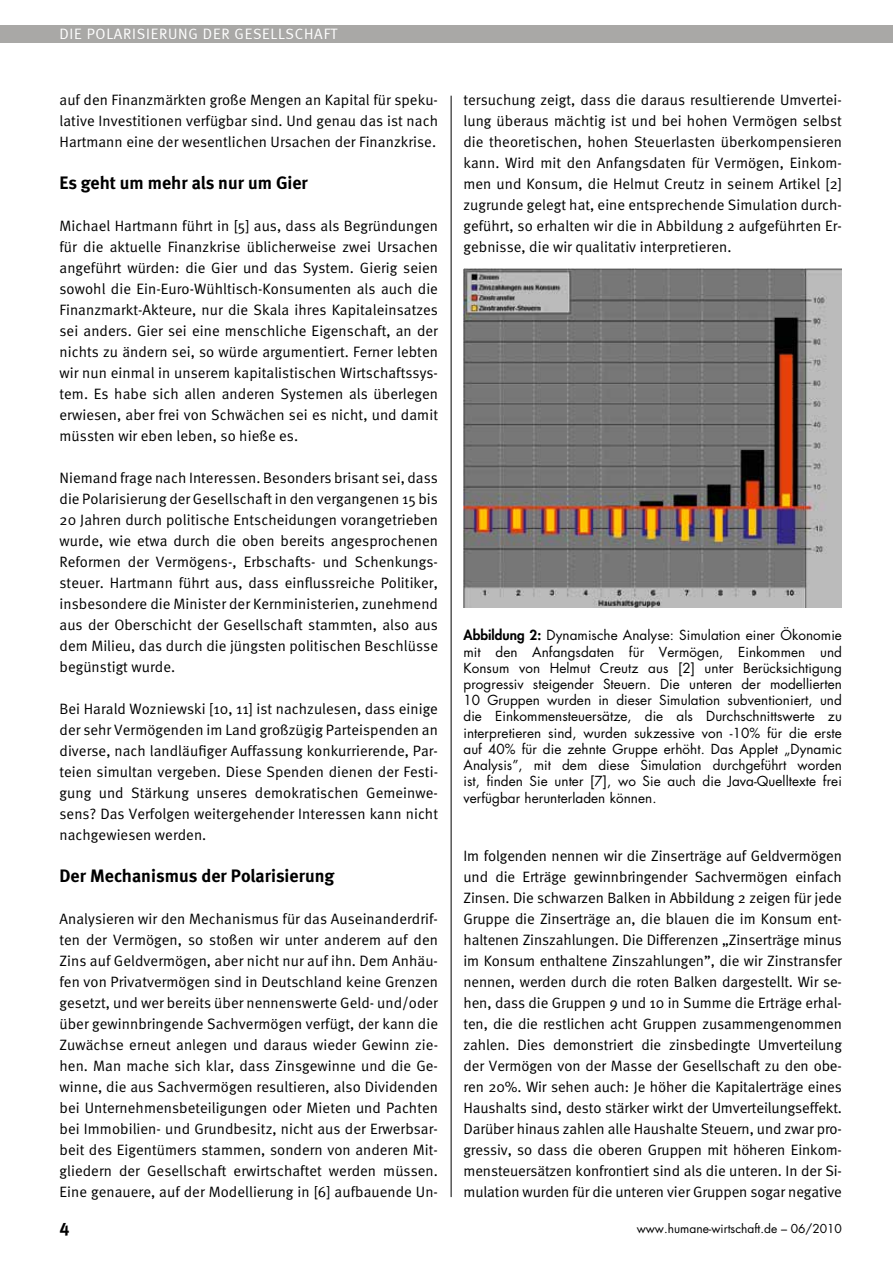
<style>
.page{position:relative;width:893px;height:1263px;background:#fff}
.page>*{position:absolute;margin:0;border:0;box-sizing:border-box;transform-origin:0 0}
.t1{font:700 18px "Meta";color:#000}
.t2{font:18px "Meta Bold LF";color:#000}
.t3{font:15px/21px "Meta Normal";letter-spacing:.005em;color:#000;text-align:justify}
.t4{font:15px "Meta Normal LF";letter-spacing:.05em;color:#fff}
.t5{font:13.5px/16.2px "Futura";letter-spacing:.005em;color:#000;text-align:justify}
.t6{font:12px "Futura";color:#000}
.s1{font-weight:800}
</style>
<div class="page">
<img style="left:463px;top:268px;width:379px;height:339px">
<hr style="left:451px;top:96px;width:1px;height:1101px;background:#000">
<div style="left:0;top:26px;width:893px;height:17px;background:#a9a8a6"></div>
<p class="t4" style="left:60px;top:25px;width:277px">DI E POLARISI ERUNG DER GESELLSCHAFT</p>
<p class="t3" style="left:60px;top:89px;width:380px">auf den Finanzmärkten große Mengen an Kapital für speku&shy;lative Investitionen verfügbar sind. Und genau das ist nach Hartmann eine der wesentlichen Ursachen der Finanzkrise.</p>
<p class="t1" style="left:60px;top:172px;width:250px">Es geht um mehr als nur um Gier</p>
<p class="t3" style="left:60px;top:215px;width:380px">Michael Hartmann führt in [5] aus, dass als Begründungen für die aktuelle Finanzkrise üblicherweise zwei Ursachen angeführt würden: die Gier und das System. Gierig seien sowohl die Ein-Euro-Wühltisch-Konsumenten als auch die Finanzmarkt-Akteure, nur die Skala ihres Kapitaleinsatzes sei anders. Gier sei eine menschliche Eigenschaft, an der nichts zu ändern sei, so würde argumentiert. Ferner lebten wir nun einmal in unserem kapitalistischen Wirtschaftssys&shy;tem. Es habe sich allen anderen Systemen als überlegen erwiesen, aber frei von Schwächen sei es nicht, und damit müssten wir eben leben, so hieße es.</p>
<p class="t3" style="left:60px;top:467px;width:380px">Niemand frage nach Interessen. Besonders brisant sei, dass die Polarisierung der Gesellschaft in den vergangenen 15 bis 20 Jahren durch politische Entscheidungen vorangetrieben wurde, wie etwa durch die oben bereits angesprochenen Reformen der Vermögens-, Erbschafts- und Schenkungs&shy;steuer. Hartmann führt aus, dass einflussreiche Politiker, insbesondere die Minister der Kernministerien, zunehmend aus der Oberschicht der Gesellschaft stammten, also aus dem Milieu, das durch die jüngsten politischen Beschlüsse begünstigt wurde.</p>
<p class="t3" style="left:60px;top:698px;width:380px">Bei Harald Wozniewski [10, 11] ist nachzulesen, dass einige der sehr Vermögenden im Land großzügig Parteispenden an diverse, nach landläufiger Auffassung konkurrierende, Par&shy;teien simultan vergeben. Diese Spenden dienen der Festi&shy;gung und Stärkung unseres demokratischen Gemeinwe&shy;sens? Das Verfolgen weitergehender Interessen kann nicht nachgewiesen werden.</p>
<p class="t1" style="left:60px;top:865px;width:276px">Der Mechanismus der Polarisierung</p>
<p class="t3" style="left:60px;top:908px;width:380px">Analysieren wir den Mechanismus für das Auseinanderdrif&shy;ten der Vermögen, so stoßen wir unter anderem auf den Zins auf Geldvermögen, aber nicht nur auf ihn. Dem Anhäu&shy;fen von Privatvermögen sind in Deutschland keine Grenzen gesetzt, und wer bereits über nennenswerte Geld- und/oder über gewinnbringende Sachvermögen verfügt, der kann die Zuwächse erneut anlegen und daraus wieder Gewinn zie&shy;hen. Man mache sich klar, dass Zinsgewinne und die Ge&shy;winne, die aus Sachvermögen resultieren, also Dividenden bei Unternehmensbeteiligungen oder Mieten und Pachten bei Immobilien- und Grundbesitz, nicht aus der Erwerbsar&shy;beit des Eigentümers stammen, sondern von anderen Mit&shy;gliedern der Gesellschaft erwirtschaftet werden müssen.<br>Eine genauere, auf der Modellierung in [6] aufbauende Un-</p>
<p class="t3" style="left:463px;top:89px;width:380px">tersuchung zeigt, dass die daraus resultierende Umvertei&shy;lung überaus mächtig ist und bei hohen Vermögen selbst die theoretischen, hohen Steuerlasten überkompensieren kann. Wird mit den Anfangsdaten für Vermögen, Einkom&shy;men und Konsum, die Helmut Creutz in seinem Artikel [2] zugrunde gelegt hat, eine entsprechende Simulation durch&shy;geführt, so erhalten wir die in Abbildung 2 aufgeführten Er&shy;gebnisse, die wir qualitativ interpretieren.</p>
<p class="t5" style="left:463px;top:627px;width:380px"><span class="s1">Abbildung 2:</span> Dynamische Analyse: Simulation einer Ökonomie mit den Anfangsdaten für Vermögen, Einkommen und Konsum von Helmut Creutz aus [2] unter Berücksichtigung progressiv steigender Steuern. Die unteren der modellierten 10 Gruppen wurden in dieser Simulation subventioniert, und die Einkommensteuersätze, die als Durchschnittswerte zu interpretieren sind, wurden sukzessive von -10% für die erste auf 40% für die zehnte Gruppe erhöht. Das Applet „Dynamic Analysis”, mit dem diese Simulation durchgeführt worden ist, finden Sie unter [7], wo Sie auch die Java-Quelltexte frei verfügbar herunterladen können.</p>
<p class="t3" style="left:463px;top:845px;width:380px">Im folgenden nennen wir die Zinserträge auf Geldvermögen und die Erträge gewinnbringender Sachvermögen einfach Zinsen. Die schwarzen Balken in Abbildung 2 zeigen für jede Gruppe die Zinserträge an, die blauen die im Konsum ent&shy;haltenen Zinszahlungen. Die Differenzen „Zinserträge minus im Konsum enthaltene Zinszahlungen”, die wir Zinstransfer nennen, werden durch die roten Balken dargestellt. Wir se&shy;hen, dass die Gruppen 9 und 10 in Summe die Erträge erhal&shy;ten, die die restlichen acht Gruppen zusammengenommen zahlen. Dies demonstriert die zinsbedingte Umverteilung der Vermögen von der Masse der Gesellschaft zu den obe&shy;ren 20%. Wir sehen auch: Je höher die Kapitalerträge eines Haushalts sind, desto stärker wirkt der Umverteilungseffekt.<br>Darüber hinaus zahlen alle Haushalte Steuern, und zwar pro&shy;gressiv, so dass die oberen Gruppen mit höheren Einkom&shy;mensteuersätzen konfrontiert sind als die unteren. In der Si&shy;mulation wurden für die unteren vier Gruppen sogar negative</p>
<p class="t2" style="left:60px;top:1218px;width:12px">4</p>
<p class="t6" style="left:637px;top:1221px;width:207px">www.humane-wirtschaft.de – 06/2010</p>
</div>
